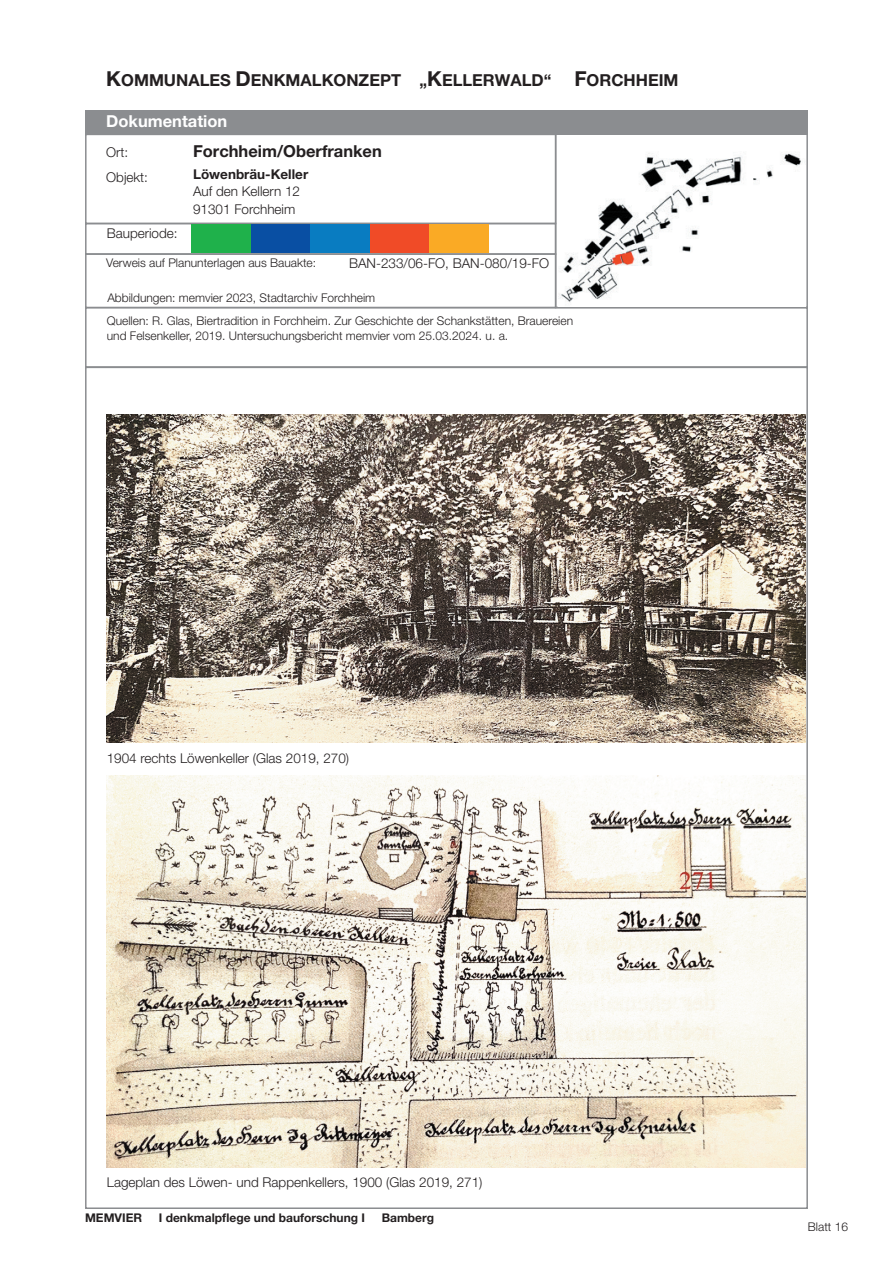
<style>
.page{position:relative;width:893px;height:1263px;background:#fff}
.page>*{position:absolute;margin:0;border:0;box-sizing:border-box;transform-origin:0 0}
.t1{font:700 16.5px "Helvetica Neue LT Pro";color:#231f20}
.t2{font:700 16.5px "Helvetica Neue LT Pro";color:#fff}
.t3{font:300 13.5px "Helvetica Neue LT Pro";color:#231f20}
.t4{font:700 13.5px "Helvetica Neue LT Pro";color:#231f20}
.t5{font:300 12px/14.4px "Helvetica Neue LT Pro";color:#231f20}
.t6{font:700 12px "Helvetica Neue LT Pro";color:#231f20}
.s1{font-size:20.7px}
</style>
<div class="page">
<div style="left:555px;top:133px;width:253px;height:175px;border:2px solid #8b8d90"></div>
<div style="left:85px;top:223px;width:471px;height:32px;border:2px solid #8b8d90"></div>
<div style="left:85px;top:111px;width:723px;height:24px;background:#8b8d90"></div>
<div style="left:85px;top:253px;width:471px;height:55px;border:2px solid #8b8d90"></div>
<div style="left:85px;top:307px;width:723px;height:61px;border:2px solid #8b8d90"></div>
<img style="left:107px;top:775px;width:699px;height:392px">
<img style="left:107px;top:415px;width:699px;height:328px">
<img style="left:559px;top:138px;width:247px;height:168px">
<div style="left:191px;top:224px;width:60px;height:29px;background:#1fb14b"></div>
<div style="left:251px;top:224px;width:59px;height:29px;background:#094fa3"></div>
<div style="left:310px;top:224px;width:60px;height:29px;background:#097cc1"></div>
<div style="left:370px;top:224px;width:59px;height:29px;background:#f04b27"></div>
<div style="left:429px;top:224px;width:60px;height:29px;background:#faaa25"></div>
<h1 class="t1" style="left:106px;top:70px;width:574px"><span class="s1">K</span>OMMUNALES <span class="s1">D</span>ENKMALKONZEPT „<span class="s1">K</span>ELLERWALD“ <span class="s1">F</span>ORCHHEIM</h1>
<h1 class="t2" style="left:106px;top:111px;width:122px">Dokumentation</h1>
<p class="t3" style="left:106px;top:144px;width:24px">Ort:</p>
<h1 class="t1" style="left:193px;top:141px;width:190px">Forchheim/Oberfranken</h1>
<p class="t3" style="left:106px;top:169px;width:43px">Objekt:</p>
<p class="t3" style="left:193px;top:201px;width:104px">91301 Forchheim</p>
<p class="t4" style="left:193px;top:166px;width:117px">Löwenbräu-Keller</p>
<p class="t3" style="left:193px;top:182px;width:109px">Auf den Kellern 12</p>
<p class="t3" style="left:107px;top:225px;width:72px">Bauperiode:</p>
<p class="t5" style="left:106px;top:255px;width:211px">Verweis auf Planunterlagen aus Bauakte:</p>
<p class="t3" style="left:349px;top:255px;width:202px">BAN-233/06-FO, BAN-080/19-FO</p>
<p class="t5" style="left:107px;top:290px;width:269px">Abbildungen: memvier 2023, Stadtarchiv Forchheim</p>
<p class="t5" style="left:107px;top:314px;width:468px">Quellen: R. Glas, Biertradition in Forchheim. Zur Geschichte der Schankstätten, Brauereien und Felsenkeller, 2019. Untersuchungsbericht memvier vom 25.03.2024. u. a.</p>
<p class="t3" style="left:107px;top:750px;width:244px">1904 rechts Löwenkeller (Glas 2019, 270)</p>
<p class="t3" style="left:107px;top:1173px;width:377px">Lageplan des Löwen- und Rappenkellers, 1900 (Glas 2019, 271)</p>
<p class="t6" style="left:85px;top:1210px;width:59px">MEMVIER</p>
<p class="t6" style="left:159px;top:1210px;width:208px">I denkmalpflege und bauforschung I</p>
<p class="t6" style="left:382px;top:1210px;width:54px">Bamberg</p>
<p class="t5" style="left:808px;top:1219px;width:42px">Blatt 16</p>
</div>
